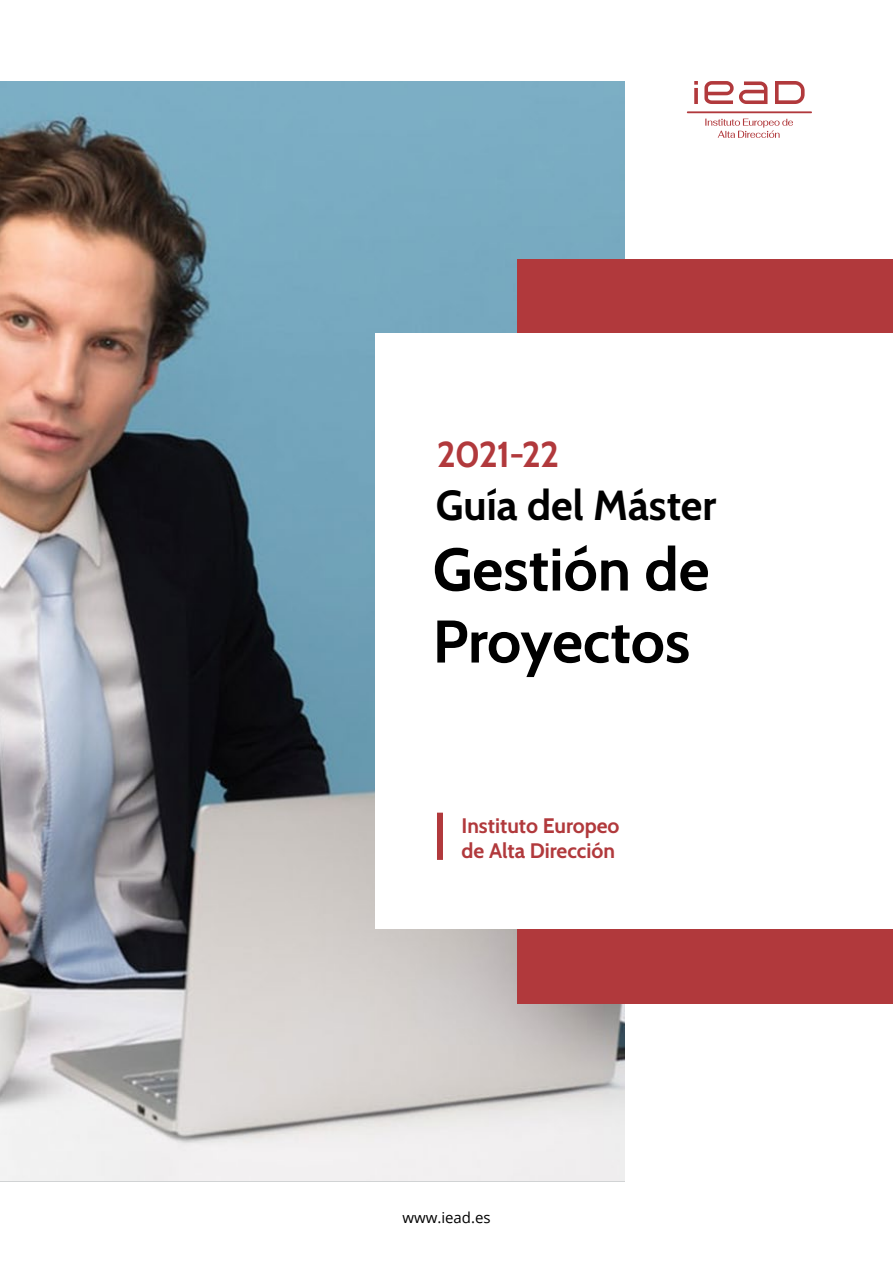
<style>
.page{position:relative;width:893px;height:1263px;background:#fff}
.page>*{position:absolute;margin:0;border:0;box-sizing:border-box;transform-origin:0 0}
.t1{font:60px/72px "Cabin";color:#000}
.t2{font:42px "Cabin";color:#000}
.t3{font:36px "Cabin";letter-spacing:-.03em;color:#b1393c}
.t4{font:21px/25.2px "Cabin";color:#b1393c}
.t5{font:15px "Open Sans";color:#000}
</style>
<div class="page">
<img style="left:0;top:81px;width:625px;height:1099px">
<div style="left:518px;top:259px;width:375px;height:744px;background:#b1393c"></div>
<div style="left:375px;top:334px;width:518px;height:595px;background:#fff"></div>
<div style="left:437px;top:813px;width:6px;height:47px;background:#b1393c"></div>
<svg style="left:687px;top:81px;width:125px;height:57px"></svg>
<h3 class="t3" style="left:437px;top:426px;width:124px">2021-22</h3>
<h2 class="t2" style="left:436px;top:473px;width:282px">Guía del Máster</h2>
<h1 class="t1" style="left:433px;top:529px;width:278px">Gestión de<br>Proyectos</h1>
<p class="t4" style="left:462px;top:811px;width:159px">Instituto Europeo de Alta Dirección</p>
<p class="t5" style="left:402px;top:1208px;width:90px">www.iead.es</p>
</div>
